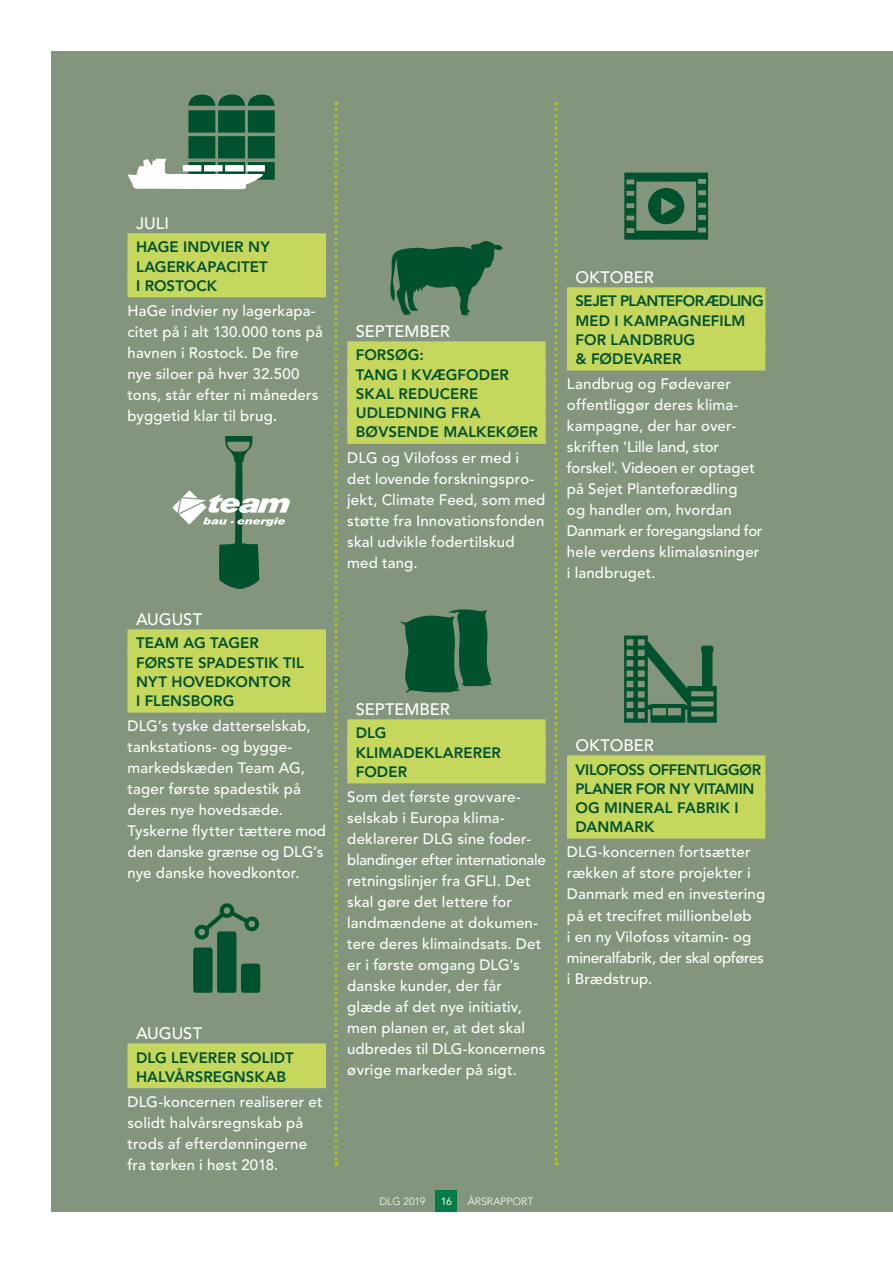
<style>
.page{position:relative;width:893px;height:1263px;background:#fff}
.page>*{position:absolute;margin:0;border:0;box-sizing:border-box;transform-origin:0 0}
.t1{font:500 16.5px "Avenir LT Std";color:#fff}
.t2{font:500 15px/21px "Avenir LT Std";letter-spacing:.01em;color:#fff}
.t3{font:800 15px/19.2px "Avenir LT Std";letter-spacing:.005em;color:#00512d}
.t4{font:800 15px/19.2px "Avenir LT Std";letter-spacing:-.02em;color:#00512d}
.t5{font:300 10.5px "Avenir LT Std";color:#fff}
.t6{font:10.5px "Avenir LT Std";color:#fff}
.s1{font-size:16.5px}
</style>
<div class="page">
<div style="left:51px;top:51px;width:842px;height:1161px;background:#83967d"></div>
<svg style="left:334px;top:102px;width:4px;height:1063px"></svg>
<svg style="left:555px;top:102px;width:3px;height:1063px"></svg>
<div style="left:128px;top:233px;width:198px;height:26px;background:#c6d75e"></div>
<div style="left:128px;top:253px;width:198px;height:25px;background:#c6d75e"></div>
<div style="left:128px;top:272px;width:198px;height:25px;background:#c6d75e"></div>
<div style="left:128px;top:629px;width:198px;height:26px;background:#c6d75e"></div>
<div style="left:128px;top:649px;width:198px;height:25px;background:#c6d75e"></div>
<div style="left:128px;top:668px;width:198px;height:25px;background:#c6d75e"></div>
<div style="left:128px;top:687px;width:198px;height:26px;background:#c6d75e"></div>
<div style="left:128px;top:1043px;width:198px;height:26px;background:#c6d75e"></div>
<div style="left:128px;top:1063px;width:198px;height:25px;background:#c6d75e"></div>
<svg style="left:128px;top:95px;width:147px;height:94px"></svg>
<svg style="left:172px;top:436px;width:118px;height:153px"></svg>
<svg style="left:193px;top:903px;width:67px;height:90px"></svg>
<div style="left:347px;top:341px;width:199px;height:26px;background:#c6d75e"></div>
<div style="left:347px;top:361px;width:199px;height:25px;background:#c6d75e"></div>
<div style="left:347px;top:380px;width:199px;height:25px;background:#c6d75e"></div>
<div style="left:347px;top:399px;width:199px;height:26px;background:#c6d75e"></div>
<div style="left:347px;top:418px;width:199px;height:26px;background:#c6d75e"></div>
<div style="left:347px;top:719px;width:199px;height:26px;background:#c6d75e"></div>
<div style="left:347px;top:739px;width:199px;height:25px;background:#c6d75e"></div>
<div style="left:347px;top:758px;width:199px;height:25px;background:#c6d75e"></div>
<svg style="left:390px;top:241px;width:113px;height:74px"></svg>
<svg style="left:400px;top:609px;width:93px;height:84px"></svg>
<div style="left:567px;top:287px;width:198px;height:26px;background:#c6d75e"></div>
<div style="left:567px;top:307px;width:198px;height:25px;background:#c6d75e"></div>
<div style="left:567px;top:326px;width:198px;height:25px;background:#c6d75e"></div>
<div style="left:567px;top:345px;width:198px;height:26px;background:#c6d75e"></div>
<div style="left:567px;top:755px;width:198px;height:26px;background:#c6d75e"></div>
<div style="left:567px;top:775px;width:198px;height:25px;background:#c6d75e"></div>
<div style="left:567px;top:794px;width:198px;height:25px;background:#c6d75e"></div>
<div style="left:567px;top:813px;width:198px;height:26px;background:#c6d75e"></div>
<svg style="left:624px;top:173px;width:84px;height:67px"></svg>
<svg style="left:624px;top:635px;width:93px;height:88px"></svg>
<div style="left:436px;top:1191px;width:21px;height:21px;background:#007c46"></div>
<p class="t1" style="left:136px;top:214px;width:34px">JULI</p>
<p class="t3" style="left:136px;top:238px;width:135px">HAGE INDVIER NY<br>LAGERKAPACITET<br>I ROSTOCK</p>
<p class="t2" style="left:128px;top:301px;width:197px">HaGe indvier ny lagerkapa&shy;citet på i alt 130.000 tons på havnen i Rostock. De fire nye siloer på hver 32.500 tons, står efter ni måneders byggetid klar til brug<span class="s1">.</span></p>
<p class="t1" style="left:136px;top:610px;width:68px">AUGUST</p>
<p class="t3" style="left:136px;top:634px;width:169px">TEAM AG TAGER<br>FØRSTE SPADESTIK TIL<br>NYT HOVEDKONTOR<br>I FLENSBORG</p>
<p class="t2" style="left:128px;top:716px;width:200px">DLG’s tyske datterselskab, tankstations- og bygge&shy;markedskæden Team AG, tager første spadestik på deres nye hovedsæde.<br>Tyskerne flytter tættere mod den danske grænse og DLG’s nye danske hovedkontor.</p>
<p class="t1" style="left:136px;top:1024px;width:68px">AUGUST</p>
<p class="t3" style="left:136px;top:1048px;width:159px">DLG LEVERER SOLIDT<br>HALVÅRSREGNSKAB</p>
<p class="t2" style="left:128px;top:1092px;width:197px">DLG-koncernen realiserer et solidt halvårsregnskab på trods af efterdønningerne fra tørken i høst 2018.</p>
<p class="t1" style="left:356px;top:322px;width:96px">SEPTEMBER</p>
<p class="t3" style="left:356px;top:346px;width:184px">FORSØG:<br>TANG I KVÆGFODER<br>SKAL REDUCERE<br>UDLEDNING FRA<br>BØVSENDE MALKEKØER</p>
<p class="t2" style="left:347px;top:447px;width:200px">DLG og Vilofoss er med i det lovende forskningspro&shy;jekt, Climate Feed, som med støtte fra Innovationsfonden skal udvikle fodertilskud med tang.</p>
<p class="t1" style="left:356px;top:700px;width:96px">SEPTEMBER</p>
<p class="t3" style="left:356px;top:724px;width:147px">DLG<br>KLIMADEKLARERER<br>FODER</p>
<p class="t2" style="left:347px;top:787px;width:200px">Som det første grovvare&shy;selskab i Europa klima&shy;deklarerer DLG sine foder&shy;blandinger efter internationale retningslinjer fra GFLI. Det skal gøre det lettere for landmændene at dokumen&shy;tere deres klimaindsats. Det er i første omgang DLG’s danske kunder, der får glæde af det nye initiativ, men planen er, at det skal udbredes til DLG-koncernens øvrige markeder på sigt.</p>
<p class="t5" style="left:379px;top:1195px;width:47px">DLG 2019</p>
<p class="t6" style="left:441px;top:1195px;width:13px">16</p>
<p class="t5" style="left:468px;top:1195px;width:67px">ÅRSRAPPORT</p>
<p class="t1" style="left:575px;top:268px;width:80px">OKTOBER</p>
<p class="t3" style="left:575px;top:292px;width:190px">SEJET PLANTEFORÆDLING<br>MED I KAMPAGNEFILM<br>FOR LANDBRUG<br>&amp; FØDEVARER</p>
<p class="t2" style="left:567px;top:374px;width:197px">Landbrug og Fødevarer offentliggør deres klima&shy;kampagne, der har over&shy;skriften 'Lille land, stor forskel'. Videoen er optaget på Sejet Planteforædling<br>og handler om, hvordan<br>Danmark er foregangsland for hele verdens klimaløsninger i landbruget.</p>
<p class="t1" style="left:575px;top:736px;width:80px">OKTOBER</p>
<p class="t4" style="left:575px;top:760px;width:187px">VILOFOSS OFFENTLIGGØR<br>PLANER FOR NY VITAMIN<br>OG MINERAL FABRIK I<br>DANMARK</p>
<p class="t2" style="left:567px;top:842px;width:200px">DLG-koncernen fortsætter rækken af store projekter i<br>Danmark med en investering på et trecifret millionbeløb<br>i en ny Vilofoss vitamin- og mineralfabrik, der skal opføres i Brædstrup.</p>
</div>
